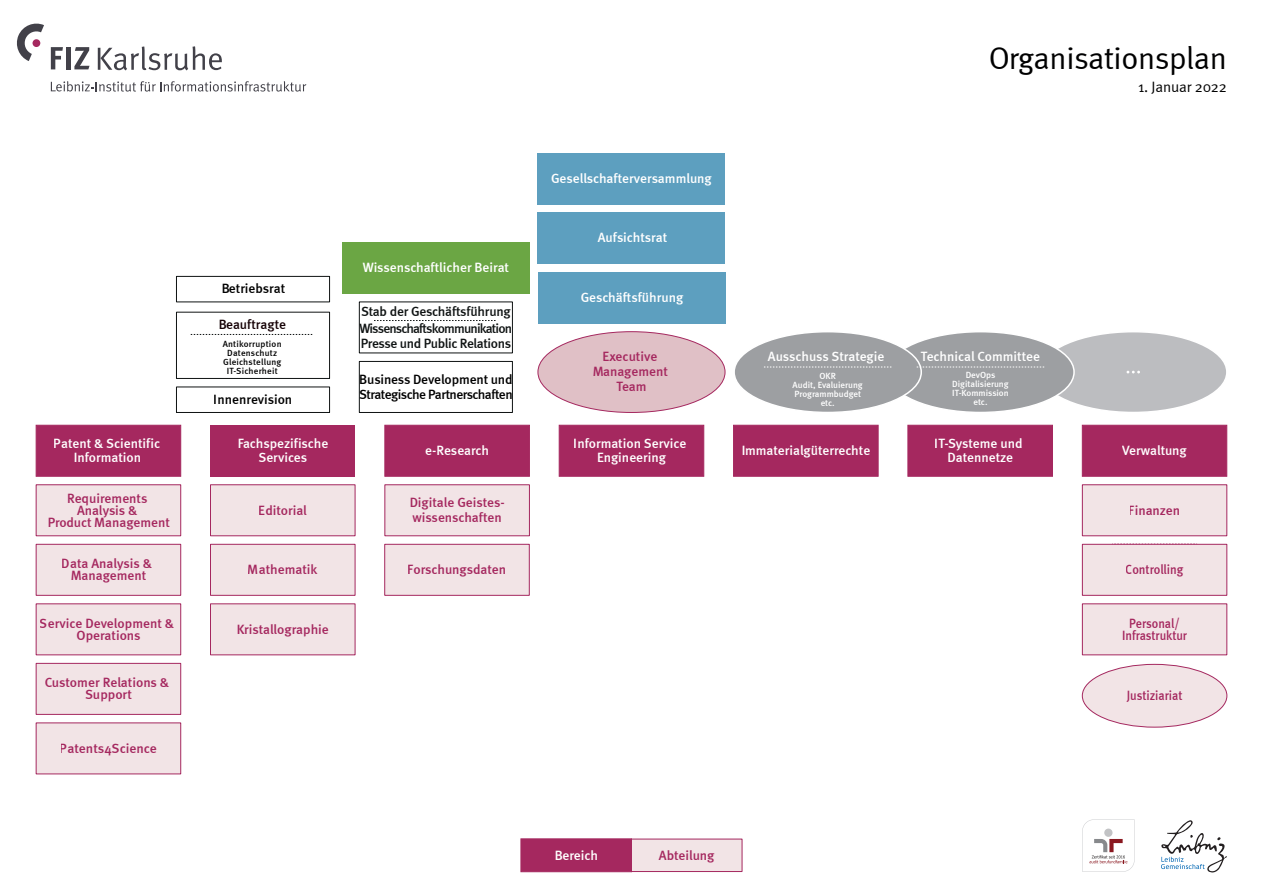
<style>
.page{position:relative;width:1263px;height:893px;background:#fff}
.page>*{position:absolute;margin:0;border:0;box-sizing:border-box;transform-origin:0 0}
.t1{font:31.5px "Meta Normal";letter-spacing:-.015em;color:#000001}
.t2{font:15px "Meta Normal";letter-spacing:-.01em;color:#000001}
.t3{font:500 13.5px/13.5px "Meta";color:#fff;text-align:center}
.t4{font:500 13.5px/12px "Meta";color:#a5285f;text-align:center}
.t5{font:500 13.5px/15px "Meta";letter-spacing:-.06em;color:#0f1313}
.t6{font:500 13.5px/15px "Meta";letter-spacing:-.04em;color:#000001}
.t7{font:500 13.5px/12px "Meta";color:#a5285f;text-align:center;scale:.9 1}
.t8{font:500 13.5px "Meta";letter-spacing:-.01em;color:#000001}
.t9{font:500 13.5px "Meta";letter-spacing:-.015em;color:#0f1313}
.t10{font:500 13.5px "Meta";color:#150005}
.t11{font:500 13.5px "Meta";color:#a5285f;scale:.91 1}
.t12{font:500 9px/9px "Meta";color:#fff;text-align:center}
.t13{font:500 9px/9px "Meta";letter-spacing:.025em;color:#000001;text-align:center}
</style>
<div class="page">
<div style="left:1040px;top:332px;width:187px;height:80px;background:#bcbdc0;border-radius:50%"></div>
<div style="left:1039px;top:331px;width:188px;height:82px;border:2px solid #fff;border-radius:50%"></div>
<div style="left:887px;top:332px;width:187px;height:80px;background:#9d9fa2;border-radius:50%"></div>
<div style="left:886px;top:331px;width:189px;height:82px;border:2px solid #fff;border-radius:50%"></div>
<div style="left:734px;top:332px;width:187px;height:80px;background:#9d9fa2;border-radius:50%"></div>
<div style="left:733px;top:331px;width:189px;height:82px;border:2px solid #fff;border-radius:50%"></div>
<div style="left:538px;top:332px;width:187px;height:80px;background:#e0c0c6;border-radius:50%"></div>
<div style="left:538px;top:213px;width:187px;height:51px;background:#5d9fbf"></div>
<div style="left:538px;top:153px;width:187px;height:51px;background:#5d9fbf"></div>
<div style="left:342px;top:242px;width:187px;height:51px;background:#6ba644"></div>
<div style="left:176px;top:387px;width:154px;height:26px;background:#fff;border:1px solid #0f1313"></div>
<div style="left:359px;top:361px;width:154px;height:52px;background:#fff;border:1px solid #0f1313"></div>
<div style="left:176px;top:276px;width:154px;height:26px;background:#fff;border:1px solid #0f1313"></div>
<div style="left:176px;top:312px;width:154px;height:67px;background:#fff;border:1px solid #0f1313"></div>
<svg style="left:374px;top:320px;width:122px;height:1px"></svg>
<svg style="left:191px;top:334px;width:122px;height:1px"></svg>
<div style="left:385px;top:425px;width:145px;height:51px;background:#a5285f;border:1px solid #a5285f"></div>
<div style="left:385px;top:485px;width:145px;height:51px;background:#f2e4e6;border:1px solid #a5285f"></div>
<div style="left:384px;top:544px;width:145px;height:51px;background:#f2e4e6;border:1px solid #a5285f"></div>
<div style="left:36px;top:544px;width:145px;height:51px;background:#f2e4e6;border:1px solid #a5285f"></div>
<div style="left:36px;top:425px;width:145px;height:51px;background:#a5285f;border:1px solid #a5285f"></div>
<div style="left:36px;top:485px;width:145px;height:51px;background:#f2e4e6;border:1px solid #a5285f"></div>
<div style="left:36px;top:663px;width:145px;height:52px;background:#f2e4e6;border:1px solid #a5285f"></div>
<div style="left:36px;top:723px;width:145px;height:51px;background:#f2e4e6"></div>
<div style="left:36px;top:604px;width:145px;height:51px;background:#f2e4e6"></div>
<div style="left:210px;top:544px;width:145px;height:51px;background:#f2e4e6;border:1px solid #a5285f"></div>
<div style="left:210px;top:425px;width:145px;height:51px;background:#a5285f"></div>
<div style="left:210px;top:604px;width:145px;height:51px;background:#f2e4e6"></div>
<div style="left:210px;top:485px;width:145px;height:51px;background:#f2e4e6;border:1px solid #a5285f"></div>
<div style="left:733px;top:425px;width:145px;height:51px;background:#a5285f;border:1px solid #a5285f"></div>
<div style="left:908px;top:425px;width:145px;height:51px;background:#a5285f;border:1px solid #a5285f"></div>
<div style="left:1082px;top:425px;width:145px;height:51px;background:#a5285f;border:1px solid #a5285f"></div>
<div style="left:1082px;top:485px;width:145px;height:51px;background:#f2e4e6;border:1px solid #a5285f"></div>
<div style="left:1082px;top:604px;width:145px;height:51px;background:#f2e4e6"></div>
<div style="left:1082px;top:664px;width:145px;height:63px;background:#f2e4e6;border-radius:50%"></div>
<div style="left:1082px;top:544px;width:145px;height:51px;background:#f2e4e6;border:1px solid #a5285f"></div>
<div style="left:559px;top:425px;width:145px;height:51px;background:#a5285f;border:1px solid #a5285f"></div>
<svg style="left:917px;top:367px;width:127px;height:1px"></svg>
<svg style="left:764px;top:367px;width:127px;height:1px"></svg>
<div style="left:538px;top:272px;width:187px;height:51px;background:#5d9fbf"></div>
<svg style="left:1126px;top:371px;width:14px;height:2px"></svg>
<svg style="left:17px;top:24px;width:27px;height:37px"></svg>
<div style="left:631px;top:839px;width:111px;height:33px;background:#f2e4e6;border:1px solid #a5285f"></div>
<div style="left:521px;top:839px;width:111px;height:33px;background:#a5285f;border:1px solid #a5285f"></div>
<svg style="left:1082px;top:819px;width:52px;height:53px"></svg>
<svg style="left:1161px;top:820px;width:66px;height:53px"></svg>
<div style="left:33px;top:39px;width:7px;height:8px;background:#a5285f;border-radius:50%"></div>
<svg style="left:51px;top:47px;width:12px;height:22px"></svg>
<div style="left:66px;top:47px;width:5px;height:22px;background:#424149"></div>
<svg style="left:74px;top:47px;width:16px;height:22px"></svg>
<svg style="left:98px;top:46px;width:124px;height:24px"></svg>
<svg style="left:51px;top:81px;width:255px;height:11px"></svg>
<p class="t3" style="left:54px;top:437px;width:108px">Patent &amp; Scientific<br>Information</p>
<p class="t4" style="left:48px;top:492px;width:124px">Requirements<br>Analysis &amp;<br>Product Management</p>
<p class="t4" style="left:62px;top:557px;width:92px">Data Analysis &amp;<br>Management</p>
<p class="t4" style="left:40px;top:617px;width:136px">Service Development &amp;<br>Operations</p>
<p class="t4" style="left:44px;top:676px;width:126px">Customer Relations &amp;<br>Support</p>
<p class="t4" style="left:60px;top:742px;width:99px">Patents4Science</p>
<p class="t8" style="left:221px;top:281px;width:66px">Betriebsrat</p>
<p class="t10" style="left:218px;top:316px;width:69px">Beauftragte</p>
<p class="t13" style="left:223px;top:339px;width:60px">Antikorruption<br>Datenschutz<br>Gleichstellung<br>IT-Sicherheit</p>
<p class="t8" style="left:214px;top:391px;width:80px">Innenrevision</p>
<p class="t3" style="left:237px;top:437px;width:92px">Fachspezifische<br>Services</p>
<p class="t4" style="left:259px;top:504px;width:50px">Editorial</p>
<p class="t4" style="left:248px;top:563px;width:71px">Mathematik</p>
<p class="t4" style="left:237px;top:623px;width:94px">Kristallographie</p>
<p class="t3" style="left:363px;top:261px;width:148px">Wissenschaftlicher Beirat</p>
<p class="t9" style="left:361px;top:304px;width:151px">Stab der Geschäftsführung</p>
<p class="t5" style="left:359px;top:321px;width:154px">Wissenschaftskommunikation<br>Presse und Public Relations</p>
<p class="t6" style="left:359px;top:371px;width:155px">Business Development und<br>Strategische Partnerschaften</p>
<p class="t3" style="left:425px;top:443px;width:65px">e-Research</p>
<p class="t4" style="left:410px;top:495px;width:97px;line-height:15px;text-align:left">Digitale Geistes&shy;wissenschaften</p>
<p class="t4" style="left:408px;top:563px;width:100px">Forschungsdaten</p>
<h1 class="t1" style="left:988px;top:40px;width:240px">Organisationsplan</h1>
<p class="t2" style="left:1138px;top:78px;width:90px">1. Januar 2022</p>
<p class="t3" style="left:551px;top:171px;width:162px">Gesellschafterversammlung</p>
<p class="t3" style="left:598px;top:231px;width:71px">Aufsichtsrat</p>
<p class="t3" style="left:580px;top:290px;width:104px">Geschäftsführung</p>
<p class="t4" style="left:592px;top:349px;width:77px;line-height:15px">Executive<br>Management<br>Team</p>
<p class="t3" style="left:574px;top:437px;width:114px">Information Service<br>Engineering</p>
<p class="t3" style="left:768px;top:350px;width:118px">Ausschuss Strategie</p>
<p class="t12" style="left:793px;top:372px;width:72px">OKR<br>Audit, Evaluierung<br>Programmbudget etc.</p>
<p class="t3" style="left:921px;top:350px;width:121px">Technical Committee</p>
<p class="t12" style="left:952px;top:371px;width:58px">DevOps<br>Digitalisierung<br>IT-Kommission etc.</p>
<p class="t3" style="left:741px;top:443px;width:130px">Immaterialgüterrechte</p>
<p class="t3" style="left:935px;top:437px;width:89px">IT-Systeme und<br>Datennetze</p>
<p class="t3" style="left:1122px;top:443px;width:66px">Verwaltung</p>
<p class="t4" style="left:1129px;top:504px;width:53px">Finanzen</p>
<p class="t11" style="left:1126px;top:562px;width:65px">Controlling</p>
<p class="t7" style="left:1122px;top:617px;width:74px">Personal/<br>Infrastruktur</p>
<p class="t7" style="left:1127px;top:689px;width:63px">Justiziariat</p>
<p class="t3" style="left:554px;top:848px;width:45px">Bereich</p>
<p class="t4" style="left:659px;top:849px;width:57px">Abteilung</p>
</div>
